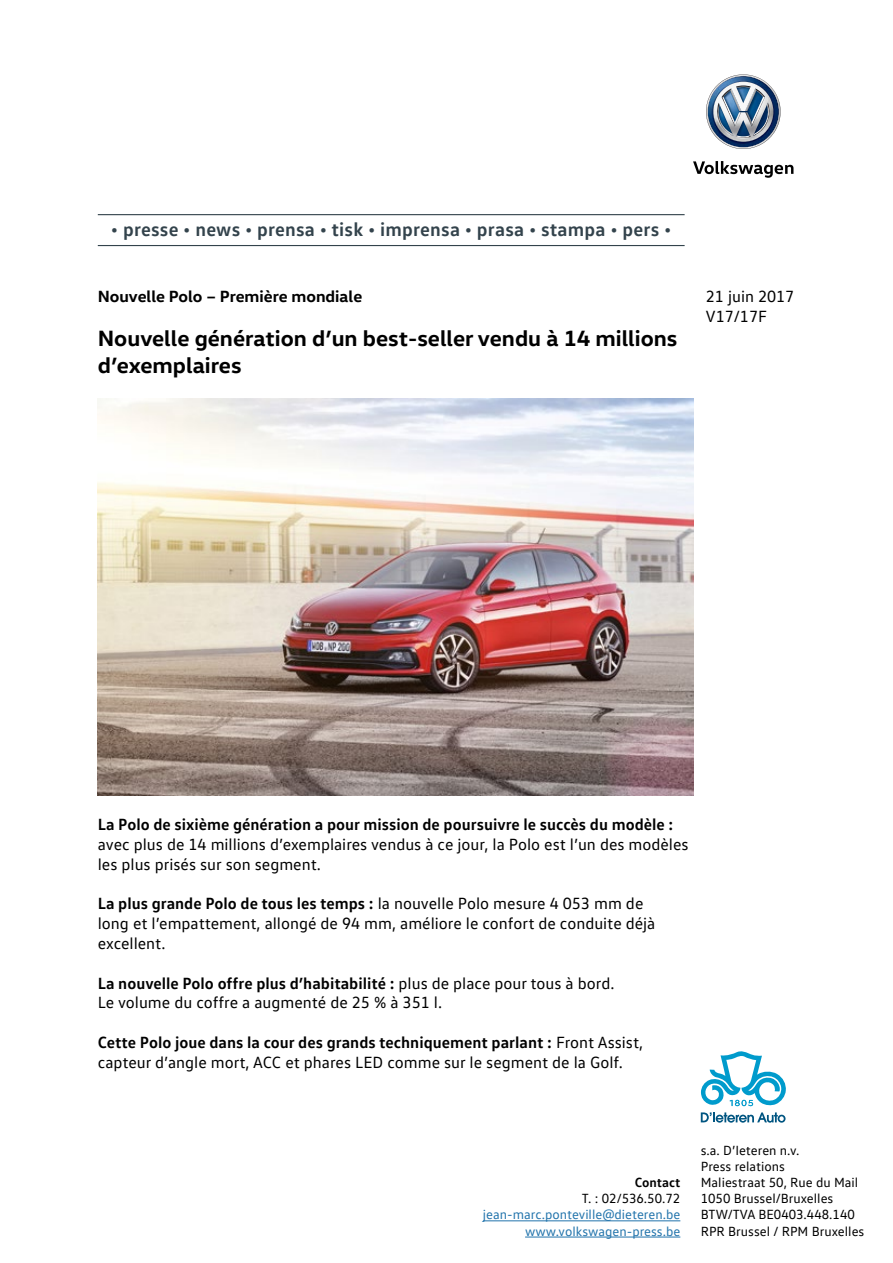
<style>
.page{position:relative;width:893px;height:1263px;background:#fff}
.page>*{position:absolute;margin:0;border:0;box-sizing:border-box;transform-origin:0 0}
.t1{font:700 22.5px/27px "VW Head";color:#000}
.t2{font:700 19.5px "VW Text";letter-spacing:.01em;color:#33434c}
.t3{font:16.5px/19.8px "VW Text";color:#000}
.t4{font:700 16.5px "VW Text";color:#000}
.t5{font:700 16.5px "VW Head";color:#000}
.t6{font:13.5px/16.2px "VW Text";color:#000}
.t7{font:13.5px/16.2px "VW Text";color:#2274ac;text-align:right}
.t8{font:700 13.5px "VW Text";color:#000}
.s1{font-weight:700}
</style>
<div class="page">
<img style="left:706px;top:74px;width:75px;height:75px">
<svg style="left:693px;top:161px;width:100px;height:17px"></svg>
<hr style="left:98px;top:214px;width:587px;height:1px;background:#33434c">
<hr style="left:98px;top:245px;width:587px;height:1px;background:#33434c">
<svg style="left:701px;top:1051px;width:85px;height:55px"></svg>
<svg style="left:701px;top:1112px;width:84px;height:11px"></svg>
<hr style="left:483px;top:1220px;width:197px;height:1px;background:#2274ac">
<hr style="left:525px;top:1236px;width:155px;height:1px;background:#2274ac">
<img style="left:98px;top:398px;width:595px;height:397px">
<p class="t2" style="left:111px;top:217px;width:562px">• presse • news • prensa • tisk • imprensa • prasa • stampa • pers •</p>
<p class="t5" style="left:98px;top:286px;width:266px">Nouvelle Polo – Première mondiale</p>
<h1 class="t1" style="left:98px;top:324px;width:581px">Nouvelle génération d’un best-seller vendu à 14 millions d’exemplaires</h1>
<p class="t3" style="left:706px;top:286px;width:90px">21 juin 2017<br>V17/17F</p>
<p class="t4" style="left:98px;top:814px;width:577px">La Polo de sixième génération a pour mission de poursuivre le succès du modèle :</p>
<p class="t3" style="left:98px;top:834px;width:592px">avec plus de 14 millions d’exemplaires vendus à ce jour, la Polo est l’un des modèles les plus prisés sur son segment.</p>
<p class="t3" style="left:98px;top:893px;width:559px"><span class="s1">La plus grande Polo de tous les temps :</span> la nouvelle Polo mesure 4 053 mm de long et l’empattement, allongé de 94 mm, améliore le confort de conduite déjà excellent.</p>
<p class="t3" style="left:98px;top:972px;width:518px"><span class="s1">La nouvelle Polo offre plus d’habitabilité :</span> plus de place pour tous à bord.<br>Le volume du coffre a augmenté de 25 % à 351 l.</p>
<p class="t3" style="left:98px;top:1032px;width:547px"><span class="s1">Cette Polo joue dans la cour des grands techniquement parlant :</span> Front Assist, capteur d’angle mort, ACC et phares LED comme sur le segment de la Golf.</p>
<p class="t8" style="left:635px;top:1173px;width:47px">Contact</p>
<p class="t6" style="left:582px;top:1190px;width:100px">T. : 02/536.50.72</p>
<p class="t7" style="left:483px;top:1206px;width:199px">jean-marc.ponteville@dieteren.be www.volkswagen-press.be</p>
<p class="t6" style="left:701px;top:1141px;width:165px">s.a. D’Ieteren n.v.<br>Press relations<br>Maliestraat 50, Rue du Mail<br>1050 Brussel/Bruxelles<br>BTW/TVA BE0403.448.140<br>RPR Brussel / RPM Bruxelles</p>
</div>
